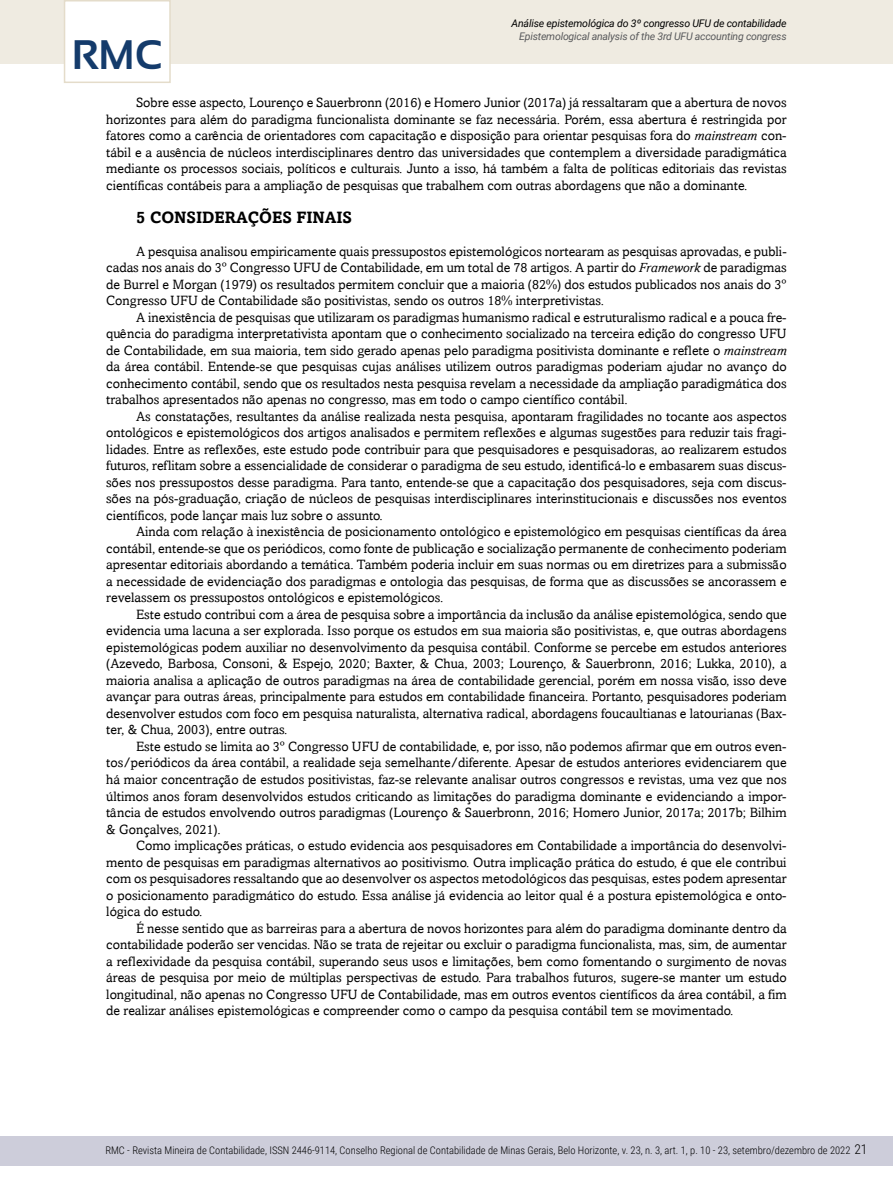
<style>
.page{position:relative;width:893px;height:1191px;background:#fff}
.page>*{position:absolute;margin:0;border:0;box-sizing:border-box;transform-origin:0 0}
.t1{font:700 41.25px "Sansation";color:#143b6b}
.t2{font:700 16.5px "Amasis";color:#000}
.t3{font:13.5px/16.5px "Amasis";color:#000;text-align:justify}
.t4{font:300 13.5px "Roboto Condensed";color:#000}
.t5{font:300 10.5px "Roboto Condensed";color:#000}
.t6{font:italic 10.5px "Roboto";letter-spacing:-.015em;color:#000}
.t7{font:italic 10.5px "Roboto";letter-spacing:-.02em;color:#58595b}
.s1{font-style:italic}
</style>
<div class="page">
<div style="left:0;top:1135px;width:893px;height:30px;background:#cdcdda"></div>
<div style="left:0;top:0;width:893px;height:64px;background:#efebe1"></div>
<div style="left:64px;top:0;width:107px;height:83px;background:#fff;border:2px solid #e4dcca"></div>
<h1 class="t1" style="left:72px;top:32px;width:92px">RMC</h1>
<p class="t6" style="left:511px;top:16px;width:277px">Análise epistemológica do 3º congresso UFU de contabilidade</p>
<p class="t7" style="left:519px;top:29px;width:269px">Epistemological analysis of the 3rd UFU accounting congress</p>
<p class="t3" style="left:106px;top:94px;width:682px;text-indent:30px">Sobre esse aspecto, Lourenço e Sauerbronn (2016) e Homero Junior (2017a) já ressaltaram que a abertura de novos horizontes para além do paradigma funcionalista dominante se faz necessária. Porém, essa abertura é restringida por fatores como a carência de orientadores com capacitação e disposição para orientar pesquisas fora do <span class="s1">mainstream</span> con&shy;tábil e a ausência de núcleos interdisciplinares dentro das universidades que contemplem a diversidade paradigmática mediante os processos sociais, políticos e culturais. Junto a isso, há também a falta de políticas editoriais das revistas científicas contábeis para a ampliação de pesquisas que trabalhem com outras abordagens que não a dominante.</p>
<p class="t2" style="left:136px;top:207px;width:217px">5 CONSIDERAÇÕES FINAIS</p>
<p class="t3" style="left:106px;top:243px;width:682px;text-indent:30px">A pesquisa analisou empiricamente quais pressupostos epistemológicos nortearam as pesquisas aprovadas, e publi&shy;cadas nos anais do 3º Congresso UFU de Contabilidade, em um total de 78 artigos. A partir do <span class="s1">Framework</span> de paradigmas de Burrel e Morgan (1979) os resultados permitem concluir que a maioria (82%) dos estudos publicados nos anais do 3º Congresso UFU de Contabilidade são positivistas, sendo os outros 18% interpretivistas.</p>
<p class="t3" style="left:106px;top:309px;width:682px;text-indent:30px">A inexistência de pesquisas que utilizaram os paradigmas humanismo radical e estruturalismo radical e a pouca fre&shy;quência do paradigma interpretativista apontam que o conhecimento socializado na terceira edição do congresso UFU de Contabilidade, em sua maioria, tem sido gerado apenas pelo paradigma positivista dominante e reflete o <span class="s1">mainstream </span>da área contábil. Entende-se que pesquisas cujas análises utilizem outros paradigmas poderiam ajudar no avanço do conhecimento contábil, sendo que os resultados nesta pesquisa revelam a necessidade da ampliação paradigmática dos trabalhos apresentados não apenas no congresso, mas em todo o campo científico contábil.</p>
<p class="t3" style="left:106px;top:408px;width:682px;text-indent:30px">As constatações, resultantes da análise realizada nesta pesquisa, apontaram fragilidades no tocante aos aspectos ontológicos e epistemológicos dos artigos analisados e permitem reflexões e algumas sugestões para reduzir tais fragi&shy;lidades. Entre as reflexões, este estudo pode contribuir para que pesquisadores e pesquisadoras, ao realizarem estudos futuros, reflitam sobre a essencialidade de considerar o paradigma de seu estudo, identificá-lo e embasarem suas discus&shy;sões nos pressupostos desse paradigma. Para tanto, entende-se que a capacitação dos pesquisadores, seja com discus&shy;sões na pós-graduação, criação de núcleos de pesquisas interdisciplinares interinstitucionais e discussões nos eventos científicos, pode lançar mais luz sobre o assunto.</p>
<p class="t3" style="left:106px;top:523px;width:682px;text-indent:30px">Ainda com relação à inexistência de posicionamento ontológico e epistemológico em pesquisas científicas da área contábil, entende-se que os periódicos, como fonte de publicação e socialização permanente de conhecimento poderiam apresentar editoriais abordando a temática. Também poderia incluir em suas normas ou em diretrizes para a submissão a necessidade de evidenciação dos paradigmas e ontologia das pesquisas, de forma que as discussões se ancorassem e revelassem os pressupostos ontológicos e epistemológicos.</p>
<p class="t3" style="left:106px;top:606px;width:682px;text-indent:30px">Este estudo contribui com a área de pesquisa sobre a importância da inclusão da análise epistemológica, sendo que evidencia uma lacuna a ser explorada. Isso porque os estudos em sua maioria são positivistas, e, que outras abordagens epistemológicas podem auxiliar no desenvolvimento da pesquisa contábil. Conforme se percebe em estudos anteriores (Azevedo, Barbosa, Consoni, &amp; Espejo, 2020; Baxter, &amp; Chua, 2003; Lourenço, &amp; Sauerbronn, 2016; Lukka, 2010), a maioria analisa a aplicação de outros paradigmas na área de contabilidade gerencial, porém em nossa visão, isso deve avançar para outras áreas, principalmente para estudos em contabilidade financeira. Portanto, pesquisadores poderiam desenvolver estudos com foco em pesquisa naturalista, alternativa radical, abordagens foucaultianas e latourianas (Bax&shy;ter, &amp; Chua, 2003), entre outras.</p>
<p class="t3" style="left:106px;top:738px;width:682px;text-indent:30px">Este estudo se limita ao 3º Congresso UFU de contabilidade, e, por isso, não podemos afirmar que em outros even&shy;tos/periódicos da área contábil, a realidade seja semelhante/diferente. Apesar de estudos anteriores evidenciarem que há maior concentração de estudos positivistas, faz-se relevante analisar outros congressos e revistas, uma vez que nos últimos anos foram desenvolvidos estudos criticando as limitações do paradigma dominante e evidenciando a impor&shy;tância de estudos envolvendo outros paradigmas (Lourenço &amp; Sauerbronn, 2016; Homero Junior, 2017a; 2017b; Bilhim &amp; Gonçalves, 2021).</p>
<p class="t3" style="left:106px;top:837px;width:682px;text-indent:30px">Como implicações práticas, o estudo evidencia aos pesquisadores em Contabilidade a importância do desenvolvi&shy;mento de pesquisas em paradigmas alternativos ao positivismo. Outra implicação prática do estudo, é que ele contribui com os pesquisadores ressaltando que ao desenvolver os aspectos metodológicos das pesquisas, estes podem apresentar o posicionamento paradigmático do estudo. Essa análise já evidencia ao leitor qual é a postura epistemológica e onto&shy;lógica do estudo.</p>
<p class="t3" style="left:106px;top:919px;width:682px;text-indent:30px">É nesse sentido que as barreiras para a abertura de novos horizontes para além do paradigma dominante dentro da contabilidade poderão ser vencidas. Não se trata de rejeitar ou excluir o paradigma funcionalista, mas, sim, de aumentar a reflexividade da pesquisa contábil, superando seus usos e limitações, bem como fomentando o surgimento de novas áreas de pesquisa por meio de múltiplas perspectivas de estudo. Para trabalhos futuros, sugere-se manter um estudo longitudinal, não apenas no Congresso UFU de Contabilidade, mas em outros eventos científicos da área contábil, a fim de realizar análises epistemológicas e compreender como o campo da pesquisa contábil tem se movimentado.</p>
<p class="t4" style="left:854px;top:1140px;width:15px">21</p>
<p class="t5" style="left:105px;top:1143px;width:747px">RMC - Revista Mineira de Contabilidade, ISSN 2446-9114, Conselho Regional de Contabilidade de Minas Gerais, Belo Horizonte, v. 23, n. 3, art. 1, p. 10 - 23, setembro/dezembro de 2022</p>
</div>
